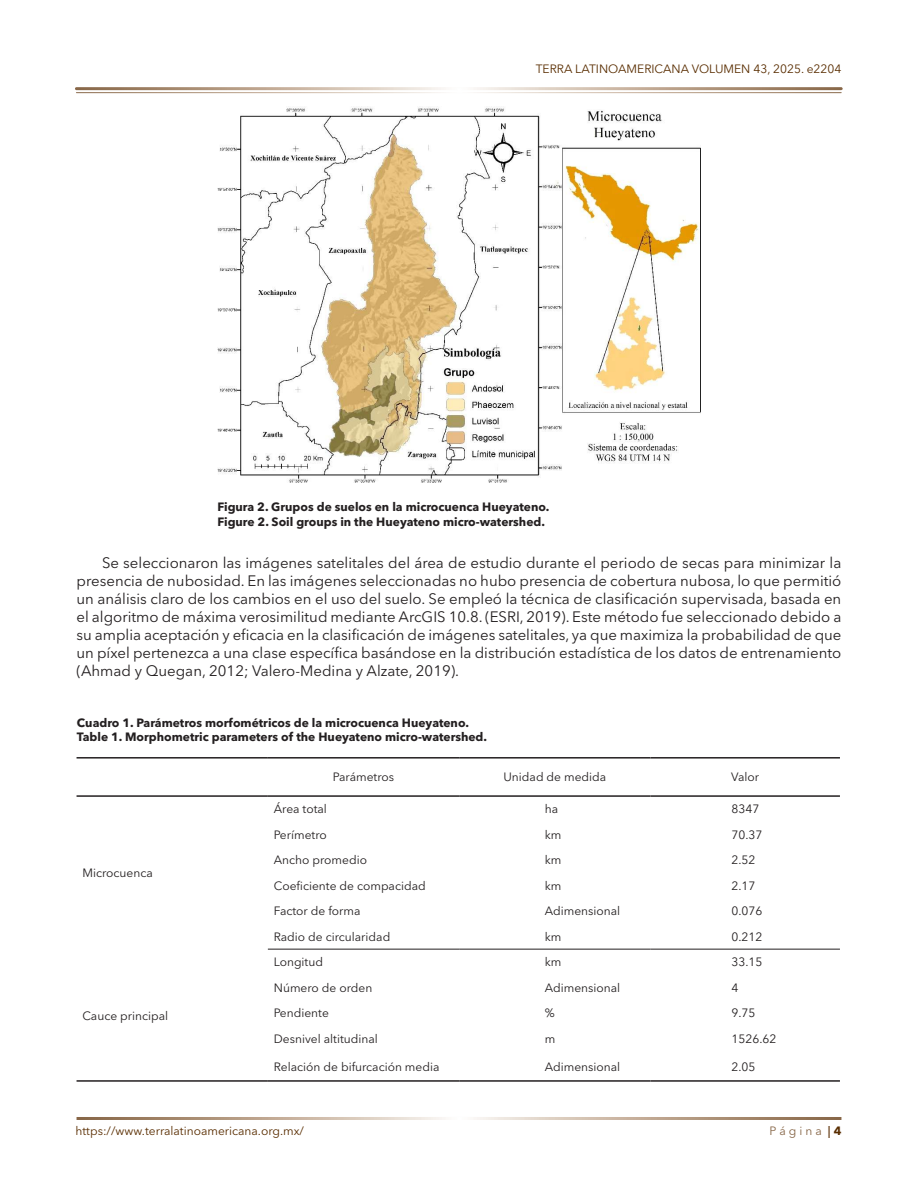
<style>
.page{position:relative;width:918px;height:1188px;background:#fff}
.page>*{position:absolute;margin:0;border:0;box-sizing:border-box;transform-origin:0 0}
._5_-CONTENIDO{font:15px/18px "Avenir Next LT Pro";color:#231f20;text-align:justify}
._11_-INTERIOR_DE_CUADRO{font:12px "Avenir Next LT Pro";color:#231f20}
._13_-TITULO_FIGURA{font:700 12px "Avenir Next LT Pro";color:#231f20}
.t1{font:12px "Avenir Next LT Pro";color:#592d00}
.t2{font:12px "Avenir Next LT Pro";color:#866546}
.s1{font-weight:700}
.s2{font-weight:700;color:#592d00}
</style>
<div class="page">
<img style="left:217px;top:106px;width:484px;height:377px">
<hr style="left:77px;top:757px;width:191px;height:2px;background:#231f20">
<hr style="left:268px;top:757px;width:191px;height:2px;background:#231f20">
<hr style="left:459px;top:757px;width:192px;height:2px;background:#231f20">
<hr style="left:651px;top:757px;width:189px;height:2px;background:#231f20">
<hr style="left:77px;top:1080px;width:191px;height:2px;background:#231f20">
<hr style="left:268px;top:1080px;width:191px;height:2px;background:#231f20">
<hr style="left:459px;top:1080px;width:192px;height:2px;background:#231f20">
<hr style="left:651px;top:1080px;width:189px;height:2px;background:#231f20">
<hr style="left:77px;top:795px;width:191px;height:2px;background:#231f20">
<hr style="left:268px;top:795px;width:191px;height:2px;background:#231f20">
<hr style="left:459px;top:795px;width:192px;height:2px;background:#231f20">
<hr style="left:651px;top:795px;width:189px;height:2px;background:#231f20">
<hr style="left:268px;top:949px;width:191px;height:1px;background:#231f20">
<hr style="left:459px;top:949px;width:192px;height:1px;background:#231f20">
<hr style="left:651px;top:949px;width:189px;height:1px;background:#231f20">
<p class="t1" style="left:536px;top:62px;width:307px">TERRA LATINOAMERICANA VOLUMEN 43, 2025. e2204</p>
<p class="_13_-TITULO_FIGURA" style="left:217px;top:500px;width:334px">Figura 2. Grupos de suelos en la microcuenca Hueyateno.</p>
<p class="_13_-TITULO_FIGURA" style="left:217px;top:514px;width:329px">Figure 2. Soil groups in the Hueyateno micro-watershed.</p>
<p class="_5_-CONTENIDO" style="left:77px;top:554px;width:767px;text-indent:26px">Se seleccionaron las imágenes satelitales del área de estudio durante el periodo de secas para minimizar la presencia de nubosidad. En las imágenes seleccionadas no hubo presencia de cobertura nubosa, lo que permitió un análisis claro de los cambios en el uso del suelo. Se empleó la técnica de clasificación supervisada, basada en el algoritmo de máxima verosimilitud mediante ArcGIS 10.8. (ESRI, 2019). Este método fue seleccionado debido a su amplia aceptación y eficacia en la clasificación de imágenes satelitales, ya que maximiza la probabilidad de que un píxel pertenezca a una clase específica basándose en la distribución estadística de los datos de entrenamiento (Ahmad y Quegan, 2012; Valero-Medina y Alzate, 2019).</p>
<p class="_13_-TITULO_FIGURA" style="left:77px;top:715px;width:394px">Cuadro 1. Parámetros morfométricos de la microcuenca Hueyateno.</p>
<p class="_13_-TITULO_FIGURA" style="left:77px;top:730px;width:412px">Table 1. Morphometric parameters of the Hueyateno micro-watershed.</p>
<p class="_11_-INTERIOR_DE_CUADRO" style="left:83px;top:866px;width:72px">Microcuenca</p>
<p class="_11_-INTERIOR_DE_CUADRO" style="left:83px;top:1008px;width:87px">Cauce principal</p>
<p class="_11_-INTERIOR_DE_CUADRO" style="left:333px;top:770px;width:63px">Parámetros</p>
<p class="_11_-INTERIOR_DE_CUADRO" style="left:503px;top:770px;width:104px">Unidad de medida</p>
<p class="_11_-INTERIOR_DE_CUADRO" style="left:731px;top:770px;width:30px">Valor</p>
<p class="_11_-INTERIOR_DE_CUADRO" style="left:274px;top:802px;width:55px">Área total</p>
<p class="_11_-INTERIOR_DE_CUADRO" style="left:545px;top:802px;width:15px">ha</p>
<p class="_11_-INTERIOR_DE_CUADRO" style="left:732px;top:802px;width:29px">8347</p>
<p class="_11_-INTERIOR_DE_CUADRO" style="left:274px;top:828px;width:54px">Perímetro</p>
<p class="_11_-INTERIOR_DE_CUADRO" style="left:545px;top:828px;width:18px">km</p>
<p class="_11_-INTERIOR_DE_CUADRO" style="left:732px;top:828px;width:32px">70.37</p>
<p class="_11_-INTERIOR_DE_CUADRO" style="left:274px;top:853px;width:95px">Ancho promedio</p>
<p class="_11_-INTERIOR_DE_CUADRO" style="left:545px;top:853px;width:18px">km</p>
<p class="_11_-INTERIOR_DE_CUADRO" style="left:732px;top:853px;width:25px">2.52</p>
<p class="_11_-INTERIOR_DE_CUADRO" style="left:274px;top:879px;width:153px">Coeficiente de compacidad</p>
<p class="_11_-INTERIOR_DE_CUADRO" style="left:545px;top:879px;width:18px">km</p>
<p class="_11_-INTERIOR_DE_CUADRO" style="left:732px;top:879px;width:25px">2.17</p>
<p class="_11_-INTERIOR_DE_CUADRO" style="left:274px;top:904px;width:88px">Factor de forma</p>
<p class="_11_-INTERIOR_DE_CUADRO" style="left:545px;top:904px;width:77px">Adimensional</p>
<p class="_11_-INTERIOR_DE_CUADRO" style="left:732px;top:904px;width:32px">0.076</p>
<p class="_11_-INTERIOR_DE_CUADRO" style="left:274px;top:930px;width:118px">Radio de circularidad</p>
<p class="_11_-INTERIOR_DE_CUADRO" style="left:545px;top:930px;width:18px">km</p>
<p class="_11_-INTERIOR_DE_CUADRO" style="left:732px;top:930px;width:32px">0.212</p>
<p class="_11_-INTERIOR_DE_CUADRO" style="left:274px;top:955px;width:51px">Longitud</p>
<p class="_11_-INTERIOR_DE_CUADRO" style="left:545px;top:955px;width:18px">km</p>
<p class="_11_-INTERIOR_DE_CUADRO" style="left:732px;top:955px;width:32px">33.15</p>
<p class="_11_-INTERIOR_DE_CUADRO" style="left:274px;top:981px;width:100px">Número de orden</p>
<p class="_11_-INTERIOR_DE_CUADRO" style="left:545px;top:981px;width:77px">Adimensional</p>
<p class="_11_-INTERIOR_DE_CUADRO" style="left:732px;top:981px;width:8px">4</p>
<p class="_11_-INTERIOR_DE_CUADRO" style="left:274px;top:1006px;width:57px">Pendiente</p>
<p class="_11_-INTERIOR_DE_CUADRO" style="left:545px;top:1006px;width:11px">%</p>
<p class="_11_-INTERIOR_DE_CUADRO" style="left:732px;top:1006px;width:25px">9.75</p>
<p class="_11_-INTERIOR_DE_CUADRO" style="left:274px;top:1032px;width:106px">Desnivel altitudinal</p>
<p class="_11_-INTERIOR_DE_CUADRO" style="left:545px;top:1032px;width:12px">m</p>
<p class="_11_-INTERIOR_DE_CUADRO" style="left:732px;top:1032px;width:46px">1526.62</p>
<p class="_11_-INTERIOR_DE_CUADRO" style="left:274px;top:1059px;width:167px">Relación de bifurcación media</p>
<p class="_11_-INTERIOR_DE_CUADRO" style="left:545px;top:1059px;width:77px">Adimensional</p>
<p class="_11_-INTERIOR_DE_CUADRO" style="left:732px;top:1059px;width:25px">2.05</p>
<p class="t1" style="left:76px;top:1124px;width:230px">https://www.terralatinoamericana.org.mx/</p>
<p class="t2" style="left:769px;top:1124px;width:73px">P á g i n a <span class="s1">|</span> <span class="s2">4</span></p>
</div>
